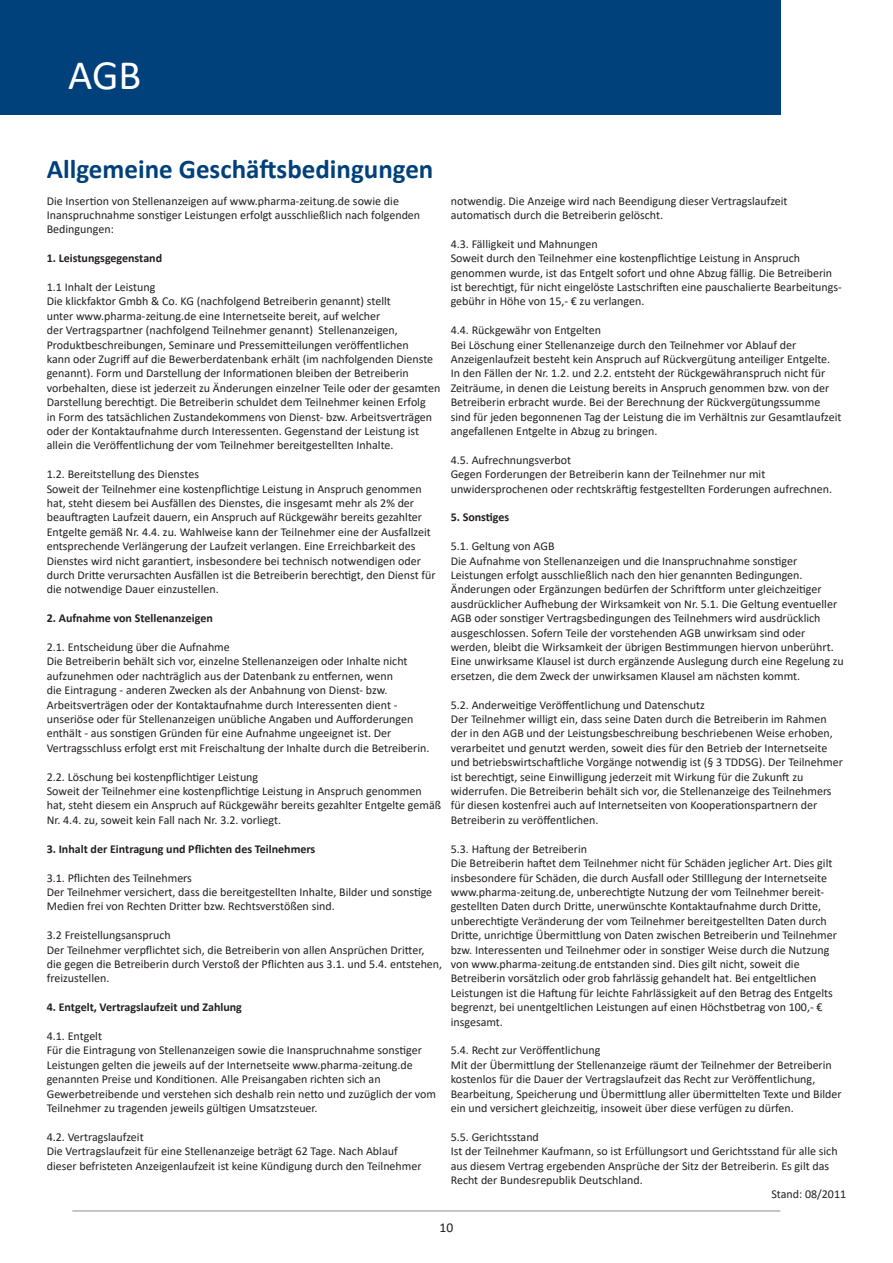
<style>
.page{position:relative;width:893px;height:1263px;background:#fff}
.page>*{position:absolute;margin:0;border:0;box-sizing:border-box;transform-origin:0 0}
.t1{font:42px "Calibri";color:#fff}
.t2{font:700 27px "Calibri";color:#00417b}
.t3{font:13.5px "Calibri";color:#231f20}
.t4{font:12px/14.4px "Calibri";color:#231f20}
.t5{font:700 12px "Calibri";color:#231f20}
</style>
<div class="page">
<div style="left:0;top:0;width:780px;height:115px;background:#00417b"></div>
<hr style="left:72px;top:1210px;width:708px;height:2px;background:#baaeb6">
<h1 class="t1" style="left:68px;top:46px;width:75px">AGB</h1>
<h2 class="t2" style="left:47px;top:150px;width:388px">Allgemeine Geschäftsbedingungen</h2>
<p class="t4" style="left:47px;top:193px;width:375px">Die Insertion von Stellenanzeigen auf www.pharma-zeitung.de sowie die<br>Inanspruchnahme sonstiger Leistungen erfolgt ausschließlich nach folgenden<br>Bedingungen:</p>
<p class="t5" style="left:47px;top:250px;width:117px">1. Leistungsgegenstand</p>
<p class="t4" style="left:47px;top:280px;width:395px">1.1 I nhalt der Leistung<br>Die klickfaktor Gmbh &amp; Co. KG (nachfolgend Betreiberin genannt) stellt<br>unter www.pharma-zeitung.de eine Internetseite bereit, auf welcher<br>der Vertragspartner (nachfolgend Teilnehmer genannt) Stellenanzeigen, Produktbeschreibungen, Seminare und Pressemitteilungen veröffentlichen<br>kann oder Zugriff auf die Bewerberdatenbank erhält (im nachfolgenden Dienste genannt). Form und Darstellung der Informationen bleiben der Betreiberin vorbehalten, diese ist jederzeit zu Änderungen einzelner Teile oder der gesamten Darstellung berechtigt. Die Betreiberin schuldet dem Teilnehmer keinen Erfolg<br>in Form des tatsächlichen Zustandekommens von Dienst- bzw. Arbeitsverträgen oder der Kontaktaufnahme durch I nteressenten. Gegenstand der Leistung ist allein die Veröffentlichung der vom Teilnehmer bereitgestellten Inhalte.</p>
<p class="t4" style="left:47px;top:467px;width:390px">1.2. Bereitstellung des Dienstes<br>Soweit der Teilnehmer eine kostenpflichtige Leistung in Anspruch genommen hat, steht diesem bei Ausfällen des Dienstes, die insgesamt mehr als 2% der beauftragten Laufzeit dauern, ein Anspruch auf Rückgewähr bereits gezahlter Entgelte gemäß Nr. 4.4. zu. Wahlweise kann der Teilnehmer eine der Ausfallzeit entsprechende Verlängerung der Laufzeit verlangen. Eine Erreichbarkeit des Dienstes wird nicht garantiert, insbesondere bei technisch notwendigen oder durch Dritte verursachten Ausfällen ist die Betreiberin berechtigt, den Dienst für die notwendige Dauer einzustellen.</p>
<p class="t5" style="left:47px;top:610px;width:168px">2. Aufnahme von Stellenanzeigen</p>
<p class="t4" style="left:47px;top:640px;width:384px">2.1. Entscheidung über die Aufnahme<br>Die Betreiberin behält sich vor, einzelne Stellenanzeigen oder I nhalte nicht aufzunehmen oder nachträglich aus der Datenbank zu entfernen, wenn<br>die Eintragung - anderen Zwecken als der Anbahnung von Dienst- bzw.<br>Arbeitsverträgen oder der Kontaktaufnahme durch I nteressenten dient - unseriöse oder für Stellenanzeigen unübliche Angaben und Aufforderungen enthält - aus sonstigen Gründen für eine Aufnahme ungeeignet ist. Der Vertragsschluss erfolgt erst mit Freischaltung der Inhalte durch die Betreiberin.</p>
<p class="t4" style="left:47px;top:769px;width:396px">2.2. Löschung bei kostenpflichtiger Leistung<br>Soweit der Teilnehmer eine kostenpflichtige Leistung in Anspruch genommen hat, steht diesem ein Anspruch auf Rückgewähr bereits gezahlter Entgelte gemäß Nr. 4.4. zu, soweit kein Fall nach Nr. 3.2. vorliegt.</p>
<p class="t5" style="left:47px;top:840px;width:270px">3. Inhalt der Eintragung und Pflichten des Teilnehmers</p>
<p class="t4" style="left:47px;top:870px;width:387px">3.1. Pflichten des Teilnehmers<br>Der Teilnehmer versichert, dass die bereitgestellten Inhalte, Bilder und sonstige<br>Medien frei von Rechten Dritter bzw. Rechtsverstößen sind.</p>
<p class="t4" style="left:47px;top:928px;width:397px">3.2 Freistellungsanspruch<br>Der Teilnehmer verpflichtet sich, die Betreiberin von allen Ansprüchen Dritter, die gegen die Betreiberin durch Verstoß der Pflichten aus 3.1. und 5.4. entstehen, freizustellen.</p>
<p class="t5" style="left:47px;top:999px;width:197px">4. Entgelt, Vertragslaufzeit und Zahlung</p>
<p class="t4" style="left:47px;top:1028px;width:391px">4.1. Entgelt<br>Für die Eintragung von Stellenanzeigen sowie die Inanspruchnahme sonstiger Leistungen gelten die jeweils auf der Internetseite www.pharma-zeitung.de genannten Preise und Konditionen. Alle Preisangaben richten sich an Gewerbetreibende und verstehen sich deshalb rein netto und zuzüglich der vom Teilnehmer zu tragenden jeweils gültigen Umsatzsteuer.</p>
<p class="t4" style="left:47px;top:1129px;width:376px">4.2. Vertragslaufzeit<br>Die Vertragslaufzeit für eine Stellenanzeige beträgt 62 Tage. Nach Ablauf dieser befristeten Anzeigenlaufzeit ist keine Kündigung durch den Teilnehmer</p>
<p class="t4" style="left:451px;top:193px;width:338px">notwendig. Die Anzeige wird nach Beendigung dieser Vertragslaufzeit automatisch durch die Betreiberin gelöscht.</p>
<p class="t4" style="left:451px;top:236px;width:393px">4.3. Fälligkeit und Mahnungen<br>Soweit durch den Teilnehmer eine kostenpflichtige Leistung in Anspruch genommen wurde, ist das Entgelt sofort und ohne Abzug fällig. Die Betreiberin ist berechtigt, für nicht eingelöste Lastschriften eine pauschalierte Bearbeitungs&shy;gebühr in Höhe von 15,- € zu verlangen.</p>
<p class="t4" style="left:451px;top:323px;width:392px">4.4. Rückgewähr von Entgelten<br>Bei Löschung einer Stellenanzeige durch den Teilnehmer vor Ablauf der Anzeigenlaufzeit besteht kein Anspruch auf Rückvergütung anteiliger Entgelte.<br>In den Fällen der Nr. 1.2. und 2.2. entsteht der Rückgewähranspruch nicht für Zeiträume, in denen die Leistung bereits in Anspruch genommen bzw. von der Betreiberin erbracht wurde. Bei der Berechnung der Rückvergütungssumme sind für jeden begonnenen Tag der Leistung die im Verhältnis zur Gesamtlaufzeit angefallenen Entgelte in Abzug zu bringen.</p>
<p class="t4" style="left:451px;top:452px;width:383px">4.5. Aufrechnungsverbot<br>Gegen Forderungen der Betreiberin kann der Teilnehmer nur mit unwidersprochenen oder rechtskräftig festgestellten Forderungen aufrechnen.</p>
<p class="t5" style="left:451px;top:509px;width:60px">5. Sonstiges</p>
<p class="t4" style="left:451px;top:539px;width:395px">5.1. Geltung von AGB<br>Die Aufnahme von Stellenanzeigen und die Inanspruchnahme sonstiger Leistungen erfolgt ausschließlich nach den hier genannten Bedingungen.<br>Änderungen oder Ergänzungen bedürfen der Schriftform unter gleichzeitiger ausdrücklicher Aufhebung der Wirksamkeit von Nr. 5.1. Die Geltung eventueller AGB oder sonstiger Vertragsbedingungen des Teilnehmers wird ausdrücklich ausgeschlossen. Sofern Teile der vorstehenden AGB unwirksam sind oder werden, bleibt die Wirksamkeit der übrigen Bestimmungen hiervon unberührt.<br>Eine unwirksame Klausel ist durch ergänzende Auslegung durch eine Regelung zu ersetzen, die dem Zweck der unwirksamen Klausel am nächsten kommt.</p>
<p class="t4" style="left:451px;top:697px;width:394px">5.2. Anderweitige Veröffentlichung und Datenschutz<br>Der Teilnehmer willigt ein, dass seine Daten durch die Betreiberin im Rahmen der in den AGB und der Leistungsbeschreibung beschriebenen Weise erhoben, verarbeitet und genutzt werden, soweit dies für den Betrieb der Internetseite und betriebswirtschaftliche Vorgänge notwendig ist (§ 3 TDDSG). Der Teilnehmer ist berechtigt, seine Einwilligung jederzeit mit Wirkung für die Zukunft zu widerrufen. Die Betreiberin behält sich vor, die Stellenanzeige des Teilnehmers für diesen kostenfrei auch auf Internetseiten von Kooperationspartnern der Betreiberin zu veröffentlichen.</p>
<p class="t4" style="left:451px;top:841px;width:388px">5.3. Haftung der Betreiberin<br>Die Betreiberin haftet dem Teilnehmer nicht für Schäden jeglicher Art. Dies gilt insbesondere für Schäden, die durch Ausfall oder Stilllegung der Internetseite www.pharma-zeitung.de, unberechtigte Nutzung der vom Teilnehmer bereit&shy;gestellten Daten durch Dritte, unerwünschte Kontaktaufnahme durch Dritte, unberechtigte Veränderung der vom Teilnehmer bereitgestellten Daten durch Dritte, unrichtige Übermittlung von Daten zwischen Betreiberin und Teilnehmer bzw. Interessenten und Teilnehmer oder in sonstiger Weise durch die Nutzung von www.pharma-zeitung.de entstanden sind. Dies gilt nicht, soweit die Betreiberin vorsätzlich oder grob fahrlässig gehandelt hat. Bei entgeltlichen Leistungen ist die Haftung für leichte Fahrlässigkeit auf den Betrag des Entgelts begrenzt, bei unentgeltlichen Leistungen auf einen Höchstbetrag von 100,- € insgesamt.</p>
<p class="t4" style="left:451px;top:1043px;width:392px">5.4. Recht zur Veröffentlichung<br>Mit der Übermittlung der Stellenanzeige räumt der Teilnehmer der Betreiberin kostenlos für die Dauer der Vertragslaufzeit das Recht zur Veröffentlichung, Bearbeitung, Speicherung und Übermittlung aller übermittelten Texte und Bilder ein und versichert gleichzeitig, insoweit über diese verfügen zu dürfen.</p>
<p class="t4" style="left:451px;top:1129px;width:90px">5.5. Gerichtsstand</p>
<p class="t4" style="left:451px;top:1144px;width:388px">Ist der Teilnehmer Kaufmann, so ist Erfüllungsort und Gerichtsstand für alle sich</p>
<p class="t4" style="left:451px;top:1158px;width:380px">aus diesem Vertrag ergebenden Ansprüche der Sitz der Betreiberin. Es gilt das</p>
<p class="t4" style="left:451px;top:1172px;width:193px">Recht der Bundesrepublik Deutschland.</p>
<p class="t4" style="left:771px;top:1187px;width:76px">Stand: 08/2011</p>
<p class="t3" style="left:440px;top:1218px;width:15px">10</p>
</div>
